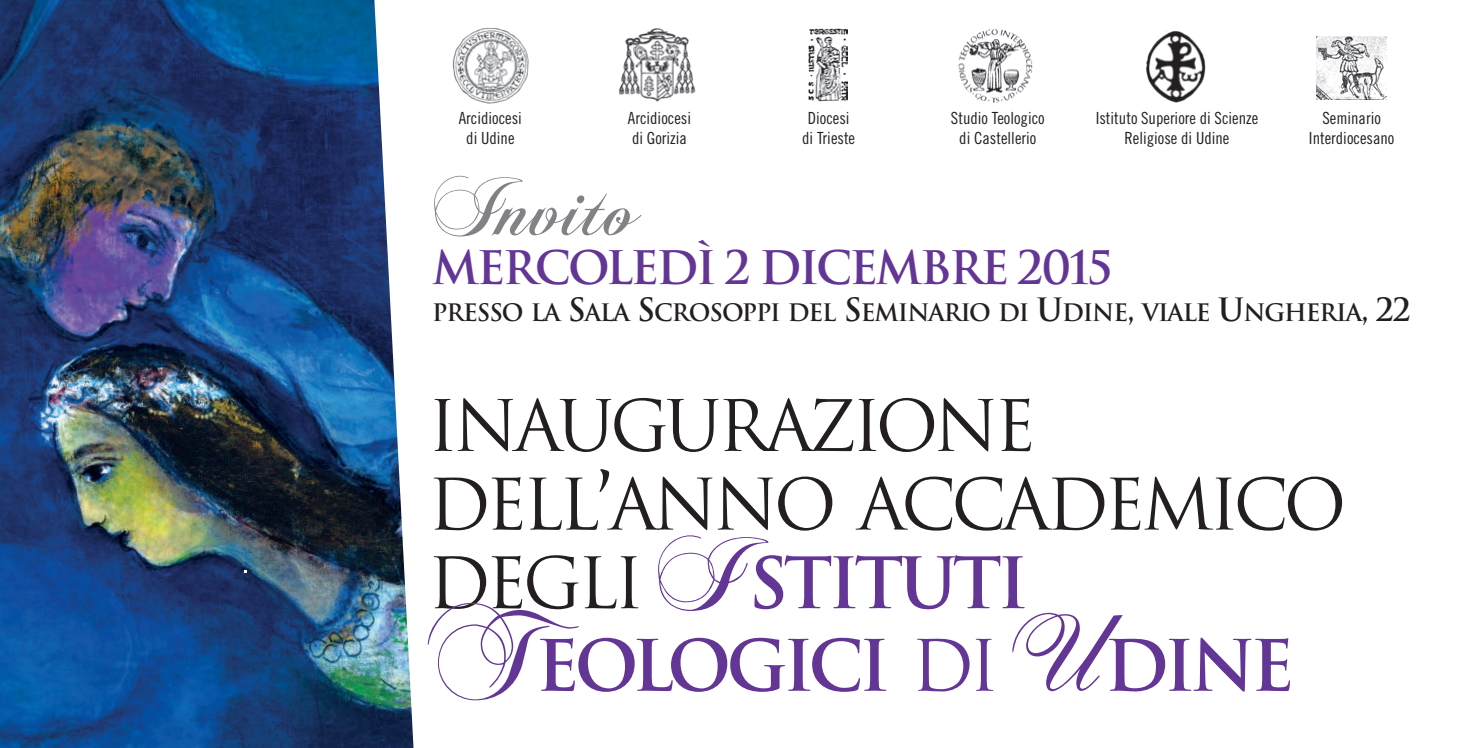
<style>
.page{position:relative;width:1475px;height:748px;background:#fff}
.page>*{position:absolute;margin:0;border:0;box-sizing:border-box;transform-origin:0 0}
.t1{font:86px "Chopin Script";color:#808285}
.t2{font:68.75px/79.8px "Trajan";letter-spacing:-.065em;color:#231f20}
.t3{font:700 45px "Trajan";letter-spacing:-.055em;color:#633695}
.t4{font:700 23.5px "Trajan";letter-spacing:-.045em;color:#231f20}
.t5{font:16.75px/20px "Trade Gothic Cond Eighteen";color:#231f20;text-align:center}
.s1{font-size:31.25px}
.s2{font-size:91.75px}
.s3{font-family:"Chopin Script";font-size:107px;color:#633695}
.s4{font-weight:700;color:#633695}
.s5{color:#633695}
.s6{font-family:"Shelley Allegro BT";font-size:107.5px;color:#633695}
</style>
<div class="page">
<img style="left:1146px;top:30px;width:60px;height:73px">
<img style="left:619px;top:28px;width:77px;height:74px">
<img style="left:452px;top:27px;width:77px;height:77px">
<img style="left:808px;top:28px;width:39px;height:74px">
<img style="left:0;top:0;width:414px;height:747px">
<img style="left:958px;top:29px;width:75px;height:74px">
<img style="left:1316px;top:36px;width:70px;height:63px">
<p class="t5" style="left:951px;top:109px;width:95px">Studio Teologico di Castellerio</p>
<p class="t5" style="left:1309px;top:109px;width:87px">Seminario<br>Interdiocesano</p>
<p class="t5" style="left:459px;top:109px;width:65px">Arcidiocesi di Udine</p>
<p class="t5" style="left:628px;top:109px;width:65px;text-align:left">Arcidiocesi di Gorizia</p>
<p class="t5" style="left:802px;top:109px;width:54px">Diocesi di Trieste</p>
<p class="t5" style="left:1095px;top:109px;width:164px">Istituto Superiore di Scienze<br>Religiose di Udine</p>
<h1 class="t1" style="left:434px;top:154px;width:207px">Invito</h1>
<h3 class="t3" style="left:432px;top:242px;width:682px">MERCOLEDÌ 2 DICEMBRE 2015</h3>
<h3 class="t4" style="left:432px;top:299px;width:980px">PRESSO LA <span class="s1">S</span>ALA <span class="s1">S</span>CROSOPPI DEL <span class="s1">S</span>EMINARIO DI <span class="s1">U</span>DINE<span class="s1">,</span> VIALE <span class="s1">U</span>NGHERIA<span class="s1">, 22</span></h3>
<h2 class="t2" style="left:427px;top:387px;width:920px">INAUGURAZIONE<br>DELL<span class="s2">’</span>ANNO ACCADEMICO<br>DEGLI <span class="s3">I</span><span class="s4">STITUTI<br></span><span class="s3">T</span><span class="s4">EOLOGICI</span> <span class="s5">DI</span> <span class="s6">U</span><span class="s4">DINE</span></h2>
</div>
